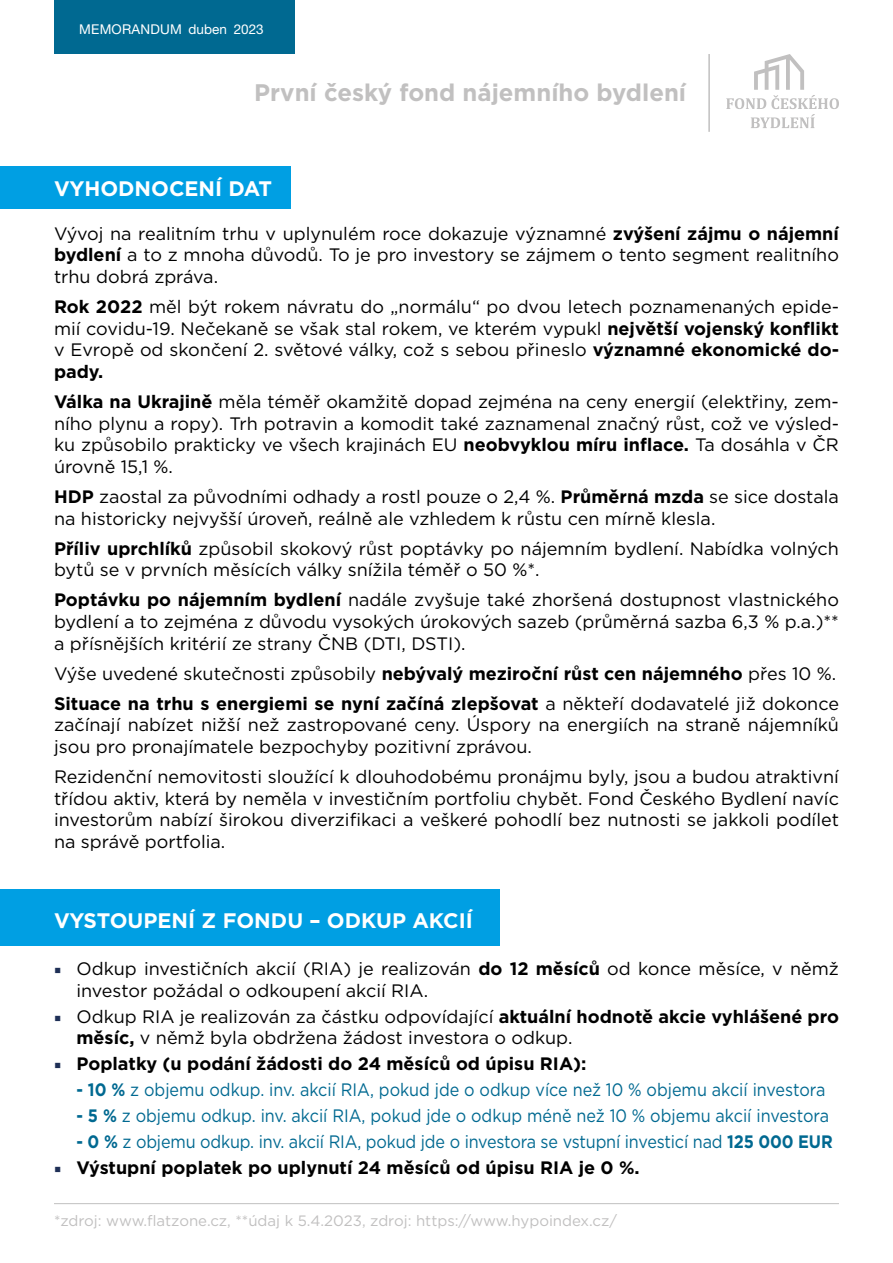
<style>
.page{position:relative;width:893px;height:1263px;background:#fff}
.page>*{position:absolute;margin:0;border:0;box-sizing:border-box;transform-origin:0 0}
.t1{font:700 24px "Gotham";color:#c1c0c0}
.t2{font:700 21px "Gotham";color:#fff}
.t3{font:18px/21.6px "Gotham";color:#000}
.t4{font:18px "Gotham";color:#006991;scale:.9 1}
.t5{font:700 18px "Gotham";color:#000}
.t6{font:15px "Gotham";color:#c1c0c0}
.t7{font:13.5px "Helvetica Neue CE";letter-spacing:.015em;color:#fff}
.s1{font-weight:700}
.s2{font-family:"Minion Pro";color:#1e2f56}
.s3{font-family:"Minion Pro";font-weight:400;color:#1e2f56}
</style>
<div class="page">
<div style="left:54px;top:0;width:241px;height:54px;background:#006991"></div>
<svg style="left:726px;top:54px;width:113px;height:74px"></svg>
<hr style="left:708px;top:54px;width:2px;height:78px;background:#c1c0c0">
<div style="left:0;top:166px;width:291px;height:42px;background:#009fe3"></div>
<div style="left:0;top:889px;width:500px;height:57px;background:#009fe3"></div>
<hr style="left:54px;top:1203px;width:785px;height:1px;background:#c1c0c0">
<p class="t7" style="left:79px;top:21px;width:186px">MEMORANDUM DUBEN 2023</p>
<h1 class="t1" style="left:254px;top:76px;width:433px">První český fond nájemního bydlení</h1>
<p class="t2" style="left:54px;top:175px;width:33px">Vyhodnoc</p>
<p class="t2" style="left:185px;top:175px;width:59px">ení dat</p>
<p class="t3" style="left:54px;top:222px;width:787px;text-align:justify">Vývoj na realitním trhu v uplynulém roce dokazuje významné <span class="s1">zvýšení zájmu o nájemní bydlení</span> a to z mnoha důvodů. To je pro investory se zájmem o tento segment realitního trhu dobrá zpráva.</p>
<p class="t3" style="left:54px;top:296px;width:786px;text-align:justify"><span class="s1">Rok 2022</span> měl být rokem návratu do „normálu“ po dvou letech poznamenaných epide&shy;mií covidu-19. N ečekaně se však stal rokem, ve kterém vypukl <span class="s1">největší vojenský konflikt </span>v Evropě od skončení 2. světové války, což s sebou přineslo <span class="s1">významné ekonomické do&shy;pady.</span></p>
<p class="t3" style="left:54px;top:390px;width:786px"><span class="s1">Válka na Ukrajině</span> měla téměř okamžitě dopad zejména na ceny energií (elektřiny, zem&shy;ního plynu a ropy). Trh potravin a komodit také zaznamenal značný růst, což ve výsled&shy;ku způsobilo prakticky ve všech krajinách EU <span class="s1">neobvyklou míru inflace.</span> Ta dosáhla v ČR úrovně 15,1 %.</p>
<p class="t3" style="left:54px;top:485px;width:786px"><span class="s1">HDP</span> zaostal za původními odhady a rostl pouze o 2,4 %. <span class="s1">Průměrná mzda</span> se sice dostala na historicky nejvyšší úroveň, reálně ale vzhledem k růstu cen mírně klesla.</p>
<p class="t3" style="left:54px;top:537px;width:786px"><span class="s1">Příliv uprchlíků</span> způsobil skokový růst poptávky po nájemním bydlení. N abídka volných bytů se v prvních měsících války snížila téměř o 50 %*.</p>
<p class="t3" style="left:54px;top:589px;width:786px;text-align:justify"><span class="s1">Poptávku po nájemním bydlení</span> nadále zvyšuje také zhoršená dostupnost vlastnického bydlení a to zejména z důvodu vysokých úrokových sazeb (průměrná sazba 6,3 % p.a.)** a přísnějších kritérií ze strany ČNB</p>
<p class="t3" style="left:54px;top:628px;width:786px;line-height:30.2px;text-indent:310px">(DTI, DSTI).<br>Výše uvedené skutečnosti způsobily <span class="s1">nebývalý meziroční růst cen nájemného</span> přes 10 %.<br><span class="s1">Situace na trhu s energiemi se nyní začíná zlepšovat</span> a někteří dodavatelé již dokonce</p>
<p class="t3" style="left:54px;top:714px;width:786px">začínají nabízet nižší než zastropované ceny. Úspory na energiích na straně nájemníků jsou pro pronajímatele bezpochyby pozitivní zprávou.</p>
<p class="t3" style="left:54px;top:765px;width:787px;text-align:justify">Rezidenční nemovitosti sloužící k dlouhodobému pronájmu byly, jsou a budou atraktivní třídou aktiv, která by neměla v investičním portfoliu chybět. Fond Českého Bydlení navíc investorům nabízí širokou diverzifikaci a veškeré pohodlí bez nutnosti se jakkoli podílet na správě portfolia.</p>
<p class="t2" style="left:54px;top:906px;width:419px">VYSTOUPENÍ Z FONDU – ODKUP AKCIÍ</p>
<p class="t3" style="left:76px;top:958px;width:764px;text-indent:-22px"><span class="s2">■</span> Odkup investičních akcií (RIA) je realizován <span class="s1">do 12 měsíců</span> od konce měsíce, v němž investor požádal o odkoupení akcií RIA.</p>
<p class="t3" style="left:76px;top:1005px;width:764px;text-indent:-22px"><span class="s2">■</span> Odkup RIA je realizován za částku odpovídající <span class="s1">aktuální hodnotě akcie vyhlášené pro měsíc,</span> v němž byla obdržena žádost investora o odkup.</p>
<p class="t5" style="left:54px;top:1052px;width:534px"><span class="s3">■</span> Poplatky (u podání žádosti do 24 měsíců od úpisu RIA):</p>
<p class="t4" style="left:77px;top:1078px;width:834px"><span class="s1">- 10 %</span> z objemu odkup. inv. akcií RIA, pokud jde o odkup více než 10 % objemu akcií investora</p>
<p class="t4" style="left:77px;top:1104px;width:838px"><span class="s1">- 5 %</span> z objemu odkup. inv. akcií RIA, pokud jde o odkup méně než 10 % objemu akcií investora</p>
<p class="t4" style="left:77px;top:1130px;width:842px"><span class="s1">- 0 %</span> z objemu odkup. inv. akcií RIA, pokud jde o investora se vstupní investicí nad <span class="s1">125 000 EUR</span></p>
<p class="t5" style="left:54px;top:1155px;width:587px"><span class="s3">■</span> Výstupní poplatek po uplynutí 24 měsíců od úpisu RIA je 0 %.</p>
<p class="t6" style="left:54px;top:1211px;width:565px">*zdroj: www.flatzone.cz, **údaj k 5.4.2023, zdroj: https://www.hypoindex.cz/</p>
</div>
